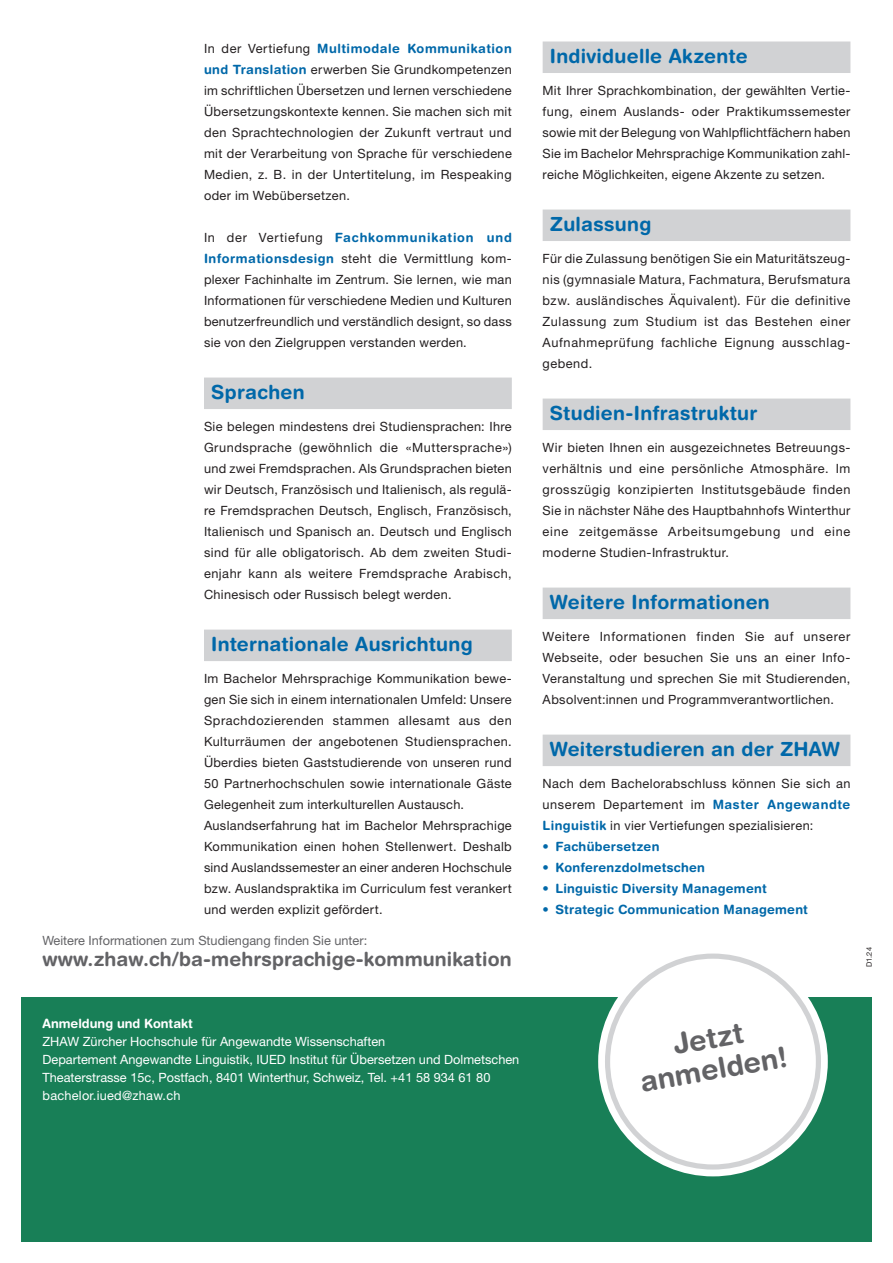
<style>
.page{position:relative;width:893px;height:1263px;background:#fff}
.page>*{position:absolute;margin:0;border:0;box-sizing:border-box;transform-origin:0 0}
.t1{font:700 28.5px/31.3px "Helvetica Rounded LT Std";color:#636366;text-align:center}
.Zwischentitel_Balken{font:700 19.5px "Helvetica Rounded LT Std";letter-spacing:.01em;color:#0068a9}
.t2{font:700 19.5px "Helvetica Rounded LT Std";letter-spacing:.005em;color:#636366}
.Lauftext{font:12.75px/21px "Helvetica Neue LT Pro";letter-spacing:.025em;color:#231f20;text-align:justify}
.Adresse{font:12.75px "Helvetica Neue LT Pro";color:#fff}
.t3{font:700 12.75px "Helvetica Rounded LT Std";letter-spacing:.02em;color:#0068a9}
.t4{font:12.75px "Helvetica Neue LT Pro";color:#636366}
.Adresse-2{font:12.75px "Helvetica Neue LT Pro";letter-spacing:.02em;color:#fff}
.t5{font:700 12.75px "Helvetica Rounded LT Std";color:#fff}
.t6{font:7.5px "Helvetica Neue LT Pro";color:#231f20}
.s1{font-family:"Helvetica Rounded LT Std";font-weight:700;color:#0068a9}
</style>
<div class="page">
<div style="left:21px;top:998px;width:851px;height:244px;background:#187f57"></div>
<div style="left:204px;top:378px;width:308px;height:31px;background:#d1d2d4"></div>
<div style="left:204px;top:630px;width:308px;height:31px;background:#d1d2d4"></div>
<div style="left:543px;top:42px;width:307px;height:31px;background:#d1d2d4"></div>
<div style="left:543px;top:210px;width:307px;height:31px;background:#d1d2d4"></div>
<div style="left:543px;top:399px;width:307px;height:31px;background:#d1d2d4"></div>
<div style="left:543px;top:588px;width:307px;height:31px;background:#d1d2d4"></div>
<div style="left:543px;top:735px;width:307px;height:31px;background:#d1d2d4"></div>
<div style="left:598px;top:947px;width:230px;height:229px;background:#fff;border-radius:50%"></div>
<div style="left:605px;top:953px;width:216px;height:216px;border:5px solid #d1d2d4;border-radius:50%"></div>
<p class="Lauftext" style="left:204px;top:37px;width:309px">In der Vertiefung <span class="s1">Multimodale Kommunikation und Translation</span> erwerben Sie Grundkompetenzen im schriftlichen Übersetzen und lernen verschiedene Übersetzungskontexte kennen. Sie machen sich mit den Sprachtechnologien der Zukunft vertraut und mit der Verarbeitung von Sprache für verschiedene Medien, z. B. in der Untertitelung, im Respeaking oder im Webübersetzen.</p>
<p class="Lauftext" style="left:204px;top:226px;width:309px">In der Vertiefung <span class="s1">Fachkommunikation und Informationsdesign</span> steht die Vermittlung kom&shy;plexer Fachinhalte im Zentrum. Sie lernen, wie man Informationen für verschiedene Medien und Kulturen benutzerfreundlich und verständlich designt, so dass sie von den Zielgruppen verstanden werden.</p>
<p class="Zwischentitel_Balken" style="left:211px;top:380px;width:95px">Sprachen</p>
<p class="Lauftext" style="left:204px;top:415px;width:309px">Sie belegen mindestens drei Studiensprachen: Ihre Grundsprache (gewöhnlich die «Muttersprache») und zwei Fremdsprachen. Als Grundsprachen bieten wir Deutsch, Französisch und Italienisch, als regulä&shy;re Fremdsprachen Deutsch, Englisch, Französisch, Italienisch und Spanisch an. Deutsch und Englisch sind für alle obligatorisch. Ab dem zweiten Studi&shy;enjahr kann als weitere Fremdsprache Arabisch, Chinesisch oder Russisch belegt werden.</p>
<p class="Zwischentitel_Balken" style="left:211px;top:632px;width:263px">Internationale Ausrichtung</p>
<p class="Lauftext" style="left:204px;top:667px;width:309px">Im Bachelor Mehrsprachige Kommunikation bewe&shy;gen Sie sich in einem internationalen Umfeld: Unsere Sprachdozierenden stammen allesamt aus den Kulturräumen der angebotenen Studiensprachen.<br>Überdies bieten Gaststudierende von unseren rund 50 Partnerhochschulen sowie internationale Gäste Gelegenheit zum interkulturellen Austausch.</p>
<p class="Lauftext" style="left:204px;top:814px;width:309px">Auslandserfahrung hat im Bachelor Mehrsprachige Kommunikation einen hohen Stellenwert. Deshalb sind Auslandssemester an einer anderen Hochschule bzw. Auslandspraktika im Curriculum fest verankert und werden explizit gefördert.</p>
<p class="t4" style="left:43px;top:933px;width:326px">Weitere Informationen zum Studiengang finden Sie unter:</p>
<p class="t2" style="left:43px;top:947px;width:471px">www.zhaw.ch/ba-mehrsprachige-kommunikation</p>
<p class="t5" style="left:43px;top:1016px;width:152px">Anmeldung und Kontakt</p>
<p class="Adresse" style="left:43px;top:1034px;width:344px">ZHAW Zürcher Hochschule für Angewandte Wissenschaften</p>
<p class="Adresse" style="left:43px;top:1052px;width:478px">Departement Angewandte Linguistik, IUED Institut für Übersetzen und Dolmetschen</p>
<p class="Adresse" style="left:43px;top:1070px;width:449px">Theaterstrasse 15c, Postfach, 8401 Winterthur, Schweiz, Tel. +41 58 934 61 80</p>
<p class="Adresse-2" style="left:43px;top:1088px;width:140px">bachelor.iued@zhaw.ch</p>
<p class="Zwischentitel_Balken" style="left:550px;top:44px;width:199px">Individuelle Akzente</p>
<p class="Lauftext" style="left:543px;top:79px;width:309px">Mit Ihrer Sprachkombination, der gewählten Vertie&shy;fung, einem Auslands- oder Praktikumssemester sowie mit der Belegung von Wahlpflichtfächern haben Sie im Bachelor Mehrsprachige Kommunikation zahl&shy;reiche Möglichkeiten, eigene Akzente zu setzen.</p>
<p class="Zwischentitel_Balken" style="left:550px;top:212px;width:103px">Zulassung</p>
<p class="Lauftext" style="left:543px;top:247px;width:309px">Für die Zulassung benötigen Sie ein Maturitätszeug&shy;nis (gymnasiale Matura, Fachmatura, Berufsmatura bzw. ausländisches Äquivalent). Für die definitive Zulassung zum Studium ist das Bestehen einer Aufnahmeprüfung fachliche Eignung ausschlag&shy;gebend.</p>
<p class="Zwischentitel_Balken" style="left:550px;top:401px;width:209px">Studien-Infrastruktur</p>
<p class="Lauftext" style="left:543px;top:436px;width:309px">Wir bieten Ihnen ein ausgezeichnetes Betreuungs&shy;verhältnis und eine persönliche Atmosphäre. Im grosszügig konzipierten Institutsgebäude finden Sie in nächster Nähe des Hauptbahnhofs Winterthur eine zeitgemässe Arbeitsumgebung und eine moderne Studien-Infrastruktur.</p>
<p class="Zwischentitel_Balken" style="left:550px;top:590px;width:221px">Weitere Informationen</p>
<p class="Lauftext" style="left:543px;top:625px;width:309px">Weitere Informationen finden Sie auf unserer Webseite, oder besuchen Sie uns an einer Info-Veranstaltung und sprechen Sie mit Studierenden, Absolvent:innen und Programmverantwortlichen.</p>
<p class="Zwischentitel_Balken" style="left:550px;top:737px;width:291px">Weiterstudieren an der ZHAW</p>
<p class="Lauftext" style="left:543px;top:772px;width:309px">Nach dem Bachelorabschluss können Sie sich an unserem Departement im <span class="s1">Master Angewandte Linguistik</span> in vier Vertiefungen spezialisieren:</p>
<p class="t3" style="left:543px;top:838px;width:118px">• Fachübersetzen</p>
<p class="t3" style="left:543px;top:859px;width:164px">• Konferenzdolmetschen</p>
<p class="t3" style="left:543px;top:880px;width:226px">• Linguistic Diversity Management</p>
<p class="t3" style="left:543px;top:901px;width:267px">• Strategic Communication Management</p>
<p class="t6" style="left:864px;top:967px;width:22px;rotate:-90deg">D1.24</p>
<p class="t1" style="left:632px;top:1035px;width:150px;rotate:-10deg">Jetzt anmelden!</p>
</div>
